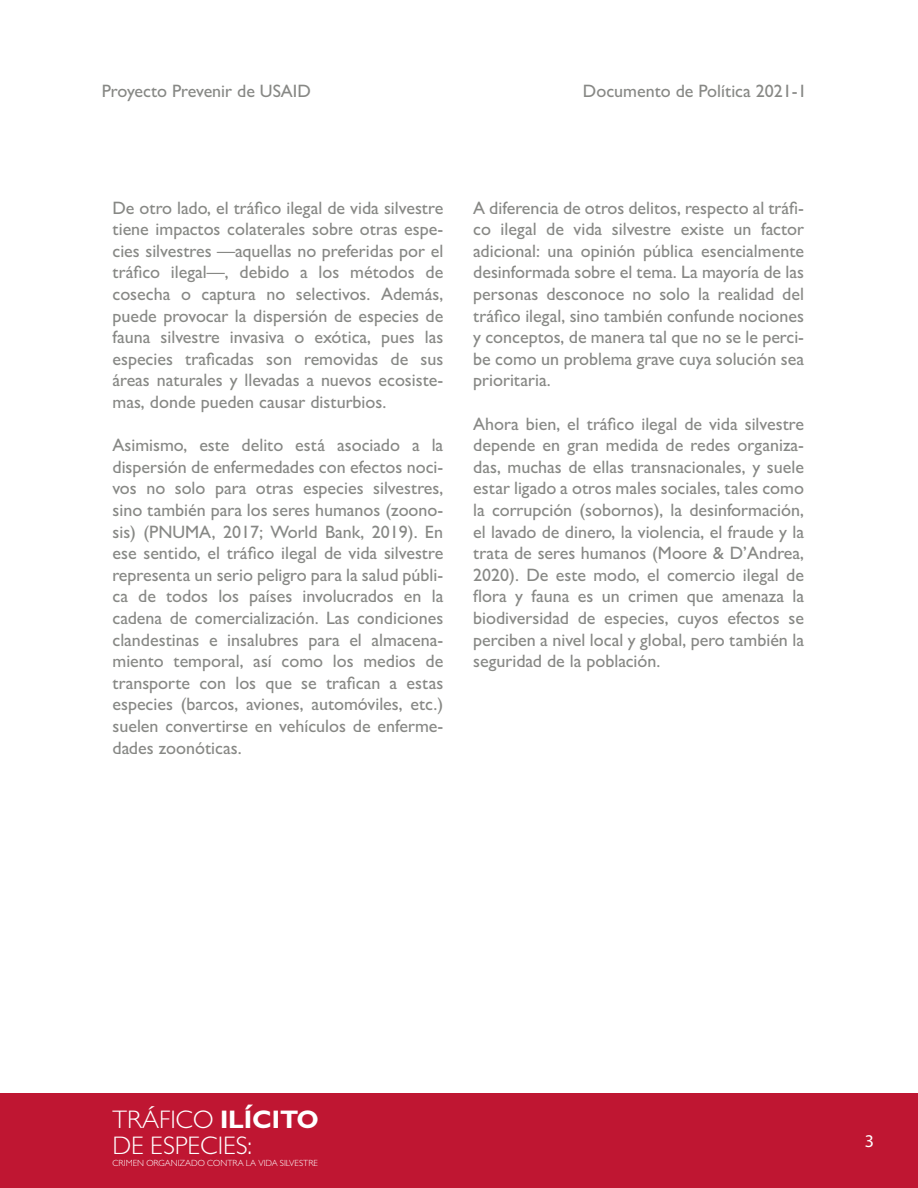
<style>
.page{position:relative;width:918px;height:1188px;background:#fff}
.page>*{position:absolute;margin:0;border:0;box-sizing:border-box;transform-origin:0 0}
.t1{font:300 25.5px/26px "Gill Sans";color:#fff}
.t2{font:500 18px/21.6px "Gill Sans";color:#878885;text-align:justify}
.t3{font:18px "Myriad Pro";color:#fff}
.t4{font:300 9px "Gill Sans";color:#fff}
.s1{font-weight:700}
</style>
<div class="page">
<div style="left:0;top:1093px;width:918px;height:95px;background:#bf1632"></div>
<p class="t2" style="left:102px;top:79px;width:211px">Proyecto Prevenir de USAID</p>
<p class="t2" style="left:583px;top:79px;width:225px">Documento de Política 2021-1</p>
<p class="t2" style="left:112px;top:197px;width:332px">De otro lado, el tráfico ilegal de vida silvestre tiene impactos colaterales sobre otras espe&shy;cies silvestres —aquellas no preferidas por el tráfico ilegal—, debido a los métodos de cosecha o captura no selectivos. Además, puede provocar la dispersión de especies de fauna silvestre invasiva o exótica, pues las especies traficadas son removidas de sus áreas naturales y llevadas a nuevos ecosiste&shy;mas, donde pueden causar disturbios.</p>
<p class="t2" style="left:112px;top:434px;width:332px">Asimismo, este delito está asociado a la dispersión de enfermedades con efectos noci&shy;vos no solo para otras especies silvestres, sino también para los seres humanos (zoono&shy;sis) (PNUMA, 2017; World Bank, 2019). En ese sentido, el tráfico ilegal de vida silvestre representa un serio peligro para la salud públi&shy;ca de todos los países involucrados en la cadena de comercialización. Las condiciones clandestinas e insalubres para el almacena&shy;miento temporal, así como los medios de transporte con los que se trafican a estas especies (barcos, aviones, automóviles, etc.) suelen convertirse en vehículos de enferme&shy;dades zoonóticas.</p>
<p class="t2" style="left:473px;top:197px;width:332px">A diferencia de otros delitos, respecto al tráfi&shy;co ilegal de vida silvestre existe un factor adicional: una opinión pública esencialmente desinformada sobre el tema. La mayoría de las personas desconoce no solo la realidad del tráfico ilegal, sino también confunde nociones y conceptos, de manera tal que no se le perci&shy;be como un problema grave cuya solución sea prioritaria.</p>
<p class="t2" style="left:473px;top:413px;width:332px">Ahora bien, el tráfico ilegal de vida silvestre depende en gran medida de redes organiza&shy;das, muchas de ellas transnacionales, y suele estar ligado a otros males sociales, tales como la corrupción (sobornos), la desinformación, el lavado de dinero, la violencia, el fraude y la trata de seres humanos (Moore &amp; D’Andrea, 2020). De este modo, el comercio ilegal de flora y fauna es un crimen que amenaza la biodiversidad de especies, cuyos efectos se perciben a nivel local y global, pero también la seguridad de la población.</p>
<h1 class="t1" style="left:112px;top:1106px;width:207px">TRÁFICO <span class="s1">ILÍCITO<br></span>DE ESPECIES:</h1>
<p class="t4" style="left:112px;top:1157px;width:207px">CRIMEN ORGANIZADO CONTRA LA VIDA SILVESTRE</p>
<p class="t3" style="left:865px;top:1129px;width:11px">3</p>
</div>
